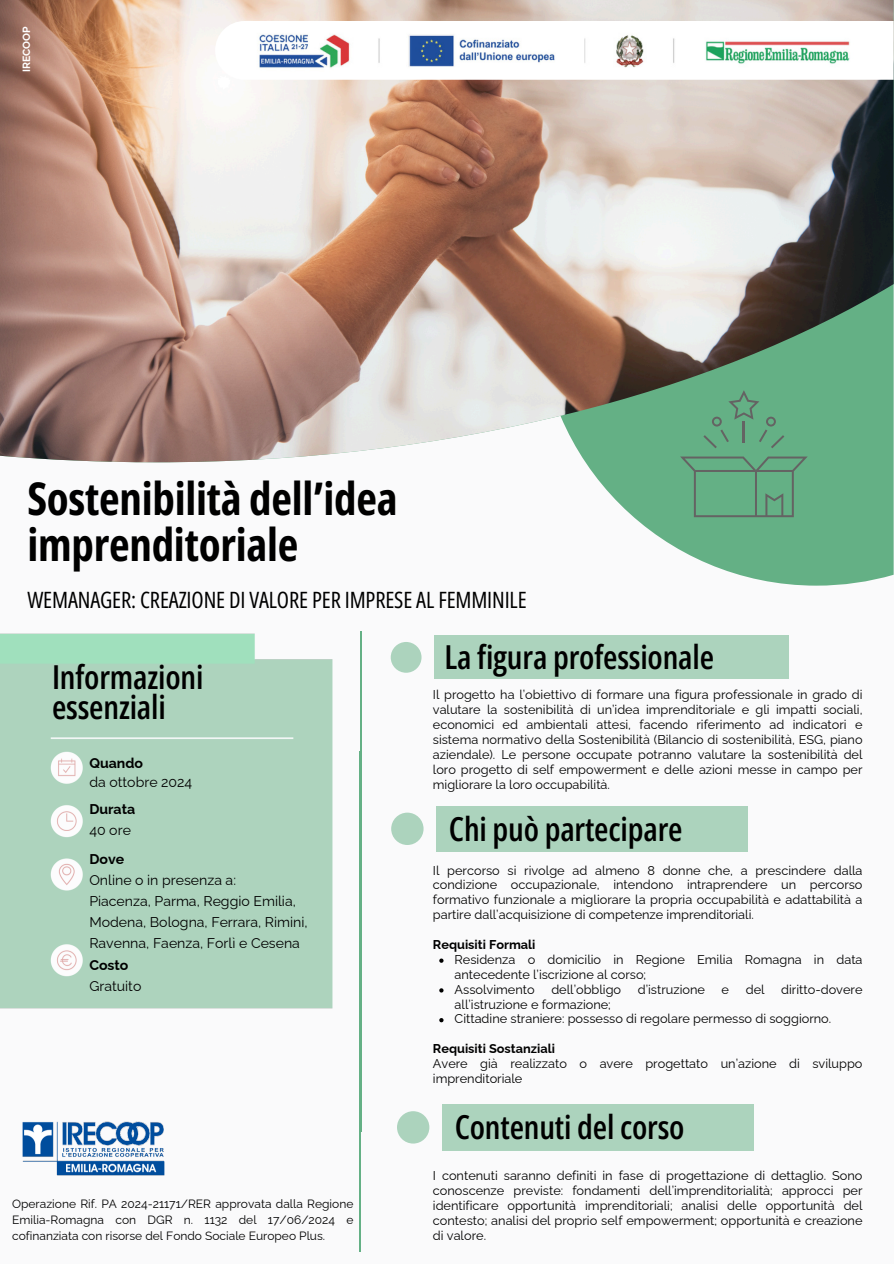
<style>
.page{position:relative;width:894px;height:1264px;background:#fff}
.page>*{position:absolute;margin:0;border:0;box-sizing:border-box;transform-origin:0 0}
.t1{font:700 45px/46.2px "Open Sans Condensed";letter-spacing:-.005em;color:#000}
.t2{font:600 33px/29.2px "Open Sans Condensed";letter-spacing:-.005em;color:#000}
.t3{font:22.5px "Open Sans Condensed";letter-spacing:-.005em;color:#000}
.t4{font:14.1px/21.1px "Raleway";color:#000}
.t5{font:700 14.1px/21.1px "Raleway";color:#000}
.t6{font:12.75px/14.9px "Raleway";color:#000;text-align:justify}
.t7{font:700 12.75px "Raleway";color:#000}
.t8{font:12px/16px "Raleway";color:#000;text-align:justify}
.t9{font:700 10.5px "Raleway";color:#fff}
.s1{font-weight:700}
.s2{font-weight:400}
</style>
<div class="page">
<div style="left:0;top:0;width:893px;height:1263px;background:#fafafb"></div>
<svg style="left:585px;top:462px;width:308px;height:123px;fill:#64b085"></svg>
<img style="left:0;top:0;width:893px;height:462px">
<img style="left:0;top:633px;width:333px;height:376px">
<img style="left:22px;top:1121px;width:143px;height:55px">
<hr style="left:360px;top:631px;width:1px;height:500px;background:#64b085">
<div style="left:436px;top:806px;width:311px;height:45px;background:#acd3bd"></div>
<div style="left:391px;top:812px;width:32px;height:33px;background:#acd3bd;border-radius:50%"></div>
<div style="left:434px;top:635px;width:353px;height:44px;background:#acd3bd"></div>
<div style="left:390px;top:642px;width:31px;height:30px;background:#acd3bd;border-radius:50%"></div>
<div style="left:704px;top:388px;width:140px;height:139px;background:#64b085;border-radius:50%"></div>
<svg style="left:679px;top:456px;width:128px;height:61px"></svg>
<svg style="left:703px;top:390px;width:81px;height:58px"></svg>
<svg style="left:439px;top:958px;width:4px;height:4px"></svg>
<svg style="left:439px;top:988px;width:4px;height:4px"></svg>
<svg style="left:439px;top:1018px;width:4px;height:4px"></svg>
<div style="left:442px;top:1104px;width:311px;height:46px;background:#acd3bd"></div>
<div style="left:397px;top:1111px;width:32px;height:32px;background:#acd3bd;border-radius:50%"></div>
<svg style="left:215px;top:21px;width:678px;height:59px"></svg>
<img style="left:252px;top:29px;width:604px;height:44px">
<hr style="left:359px;top:750px;width:2px;height:501px;background:#64b085">
<p class="t9" style="left:20px;top:72px;width:47px;rotate:-90deg">IRECOOP</p>
<h2 class="t1" style="left:27px;top:474px;width:372px">Sostenibilità dell’idea imprenditoriale</h2>
<h5 class="t3" style="left:27px;top:584px;width:500px">WEMANAGER: CREAZIONE DI VALORE PER IMPRESE AL FEMMINILE</h5>
<h1 class="t2" style="left:52px;top:662px;width:153px">Informazioni essenziali</h1>
<h3 class="t4" style="left:89px;top:754px;width:104px;line-height:18.8px"><span class="s1">Quando<br></span>da ottobre 2024</h3>
<h3 class="t5" style="left:89px;top:798px;width:47px">Durata<br><span class="s2">40 ore</span></h3>
<p class="t5" style="left:89px;top:848px;width:36px">Dove</p>
<p class="t4" style="left:89px;top:869px;width:208px">Online o in presenza a:<br>Piacenza, Parma, Reggio Emilia,</p>
<h5 class="t4" style="left:89px;top:911px;width:220px">Modena, Bologna, Ferrara, Rimini,</h5>
<h5 class="t4" style="left:89px;top:932px;width:212px">Ravenna, Faenza, Forlì e Cesena<br><span class="s1">Costo<br></span>Gratuito</h5>
<h2 class="t8" style="left:12px;top:1195px;width:343px">Operazione Rif. PA 2024-21171/RER approvata dalla Regione Emilia-Romagna con DGR n. 1132 del 17/06/2024 e cofinanziata con risorse del Fondo Sociale Europeo Plus.</h2>
<p class="t2" style="left:444px;top:641px;width:271px">La figura professionale</p>
<h5 class="t6" style="left:433px;top:687px;width:431px">Il progetto ha l’obiettivo di formare una figura professionale in grado di valutare la sostenibilità di un’idea imprenditoriale e gli impatti sociali, economici ed ambientali attesi, facendo riferimento ad indicatori e sistema normativo della Sostenibilità (Bilancio di sostenibilità, ESG, piano aziendale). Le persone occupate potranno valutare la sostenibilità del loro progetto di self empowerment e delle azioni messe in campo per migliorare la loro occupabilità.</h5>
<h4 class="t2" style="left:449px;top:813px;width:235px">Chi può partecipare</h4>
<h5 class="t6" style="left:433px;top:862px;width:431px">Il percorso si rivolge ad almeno 8 donne che, a prescindere dalla condizione occupazionale, intendono intraprendere un percorso formativo funzionale a migliorare la propria occupabilità e adattabilità a partire dall’acquisizione di competenze imprenditoriali.</h5>
<h5 class="t7" style="left:433px;top:937px;width:104px">Requisiti Formali</h5>
<p class="t6" style="left:454px;top:951px;width:409px">Residenza o domicilio in Regione Emilia Romagna in data antecedente l’iscrizione al corso;</p>
<h6 class="t6" style="left:454px;top:981px;width:82px">Assolvimento</h6>
<h6 class="t6" style="left:551px;top:981px;width:71px">dell’obbligo</h6>
<h6 class="t6" style="left:637px;top:981px;width:69px">d’istruzione</h6>
<h6 class="t6" style="left:721px;top:981px;width:9px">e</h6>
<h6 class="t6" style="left:745px;top:981px;width:20px">del</h6>
<h6 class="t6" style="left:781px;top:981px;width:83px">diritto-dovere</h6>
<h6 class="t6" style="left:454px;top:996px;width:158px">all’istruzione e formazione;</h6>
<h2 class="t6" style="left:454px;top:1011px;width:378px">Cittadine straniere: possesso di regolare permesso di soggiorno.</h2>
<h5 class="t6" style="left:433px;top:1041px;width:431px;text-align:left"><span class="s1">Requisiti Sostanziali<br></span>Avere già realizzato o avere progettato un’azione di sviluppo imprenditoriale</h5>
<p class="t2" style="left:454px;top:1111px;width:231px">Contenuti del corso</p>
<p class="t6" style="left:433px;top:1168px;width:431px">I contenuti saranno definiti in fase di progettazione di dettaglio. Sono conoscenze previste: fondamenti dell’imprenditorialità; approcci per identificare opportunità imprenditoriali; analisi delle opportunità del contesto; analisi del proprio self empowerment; opportunità e creazione di valore.</p>
</div>
